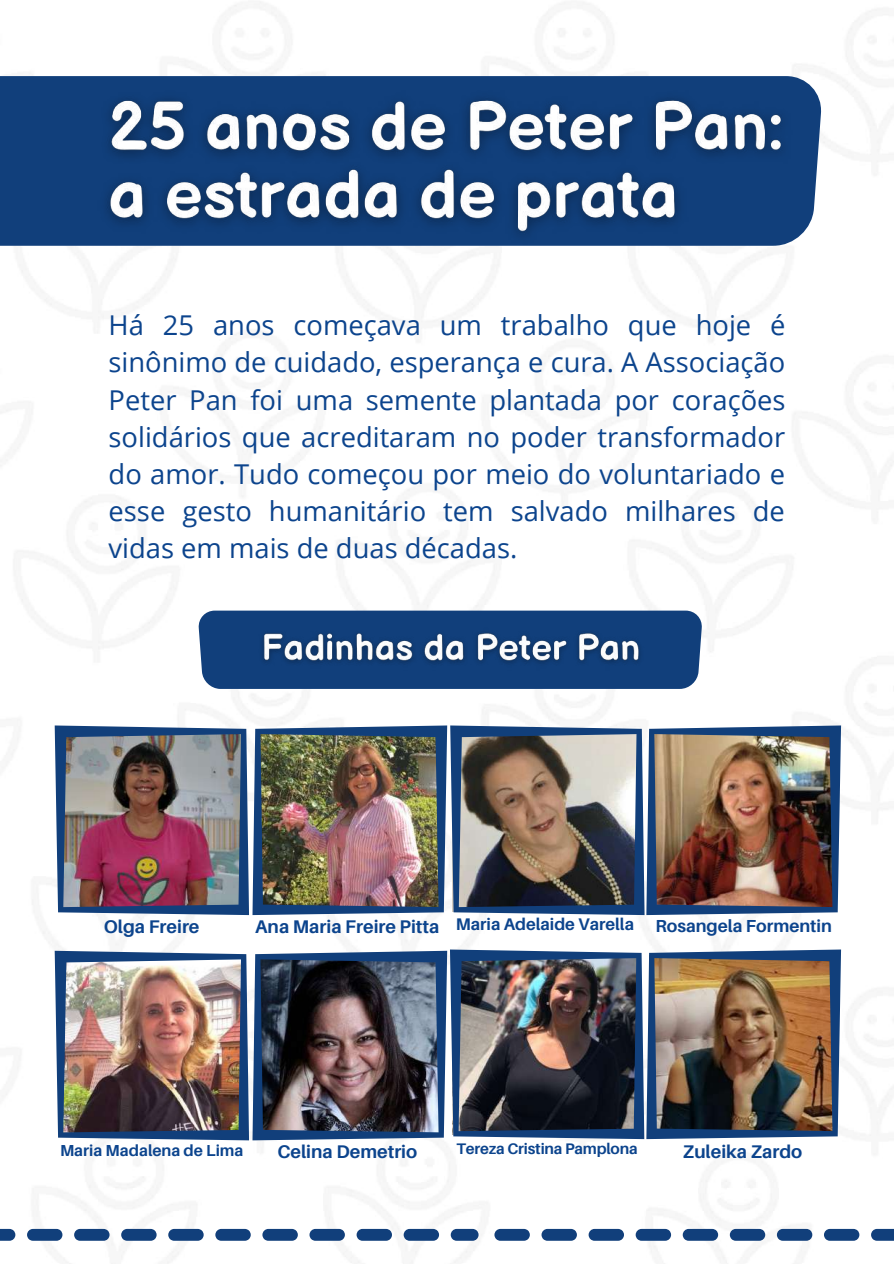
<style>
.page{position:relative;width:894px;height:1264px;background:#fff}
.page>*{position:absolute;margin:0;border:0;box-sizing:border-box;transform-origin:0 0}
.t1{font:27.3px/37.2px "Open Sans";color:#0c448d;text-align:justify}
.t2{font:700 18.3px "Aileron";color:#0c448d}
.t3{font:700 17.4px "Aileron";color:#0c448d}
.t4{font:700 16.8px "Aileron";color:#0c448d}
.t5{font:700 15.9px "Aileron";color:#0c448d}
.t6{font:700 15.3px "Aileron";letter-spacing:-.01em;color:#0c448d}
.s1{font-size:18.3px}
</style>
<div class="page">
<svg style="left:0;top:76px;width:822px;height:170px;background:#204b83"></svg>
<svg style="left:0;top:1067px;width:479px;height:196px"></svg>
<svg style="left:494px;top:982px;width:399px;height:281px"></svg>
<img style="left:55px;top:725px;width:785px;height:190px">
<img style="left:55px;top:949px;width:785px;height:191px">
<svg style="left:198px;top:610px;width:504px;height:79px;background:#204b83"></svg>
<img style="left:90px;top:72px;width:712px;height:186px">
<img style="left:253px;top:619px;width:396px;height:63px">
<p class="t1" style="left:109px;top:306px;width:678px">Há 25 anos começava um trabalho que hoje é sinônimo de cuidado, esperança e cura. A Associação Peter Pan foi uma semente plantada por corações solidários que acreditaram no poder transformador do amor. Tudo começou por meio do voluntariado e esse gesto humanitário tem salvado milhares de vidas em mais de duas décadas.</p>
<p class="t4" style="left:255px;top:914px;width:380px"><span class="s1">Ana Maria Freire Pitta</span> Maria Adelaide Varella</p>
<p class="t2" style="left:104px;top:915px;width:97px">Olga Freire</p>
<p class="t3" style="left:655px;top:914px;width:178px">Rosangela Formentin</p>
<p class="t5" style="left:60px;top:1140px;width:185px">Maria Madalena de Lima</p>
<p class="t6" style="left:456px;top:1139px;width:183px">Tereza Cristina Pamplona</p>
<p class="t2" style="left:682px;top:1140px;width:121px">Zuleika Zardo</p>
<p class="t2" style="left:277px;top:1140px;width:141px">Celina Demetrio</p>
</div>
